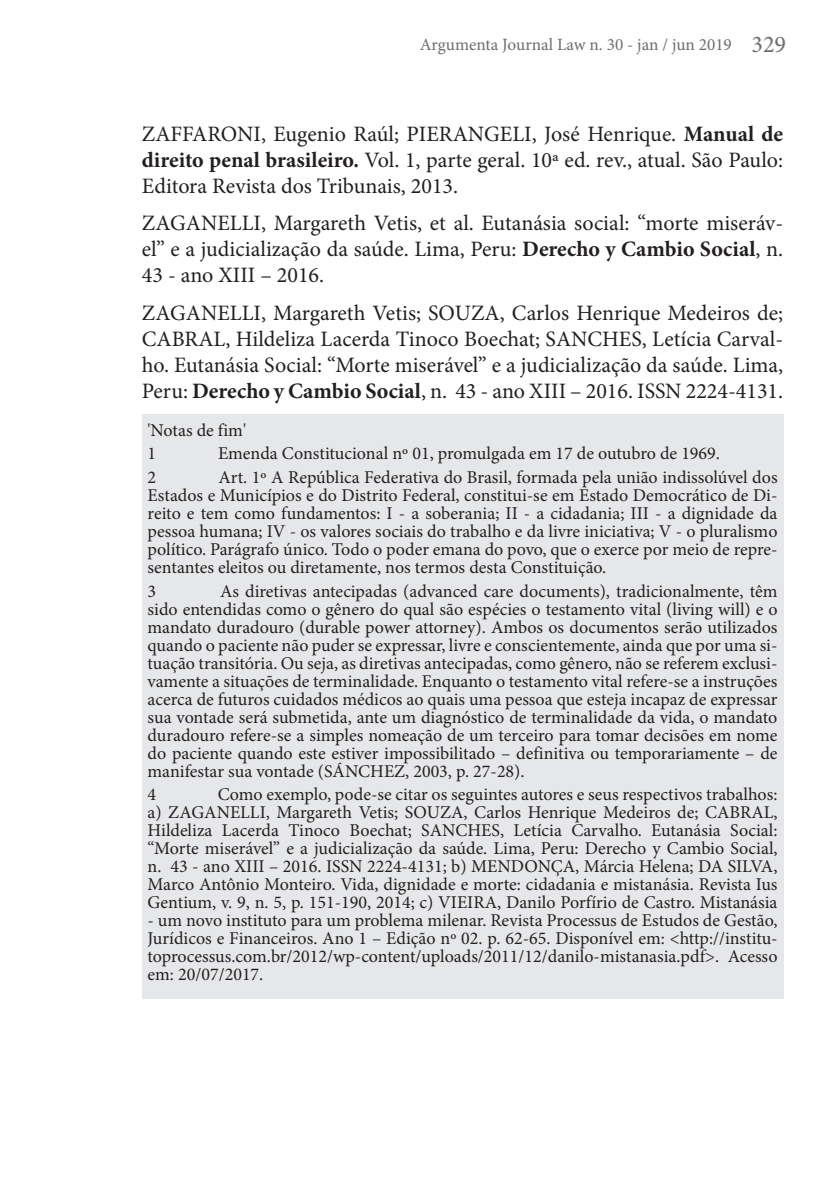
<style>
.page{position:relative;width:840px;height:1191px;background:#fff}
.page>*{position:absolute;margin:0;border:0;box-sizing:border-box;transform-origin:0 0}
.Bibliografia{font:22px/26px "Minion Pro";color:#231f20;text-align:justify}
.ENDNOTE{font:18px/18px "Minion Pro";color:#231f20;text-align:justify}
.t1{font:17.2px "Minion Pro";color:#6c6d70}
.s1{font-size:24px}
.s2{font-weight:700}
</style>
<div class="page">
<div style="left:142px;top:414px;width:640px;height:584px;background:#e6e7e9"></div>
<p class="t1" style="left:419px;top:33px;width:367px">Argumenta Journal Law n. 30 - jan / jun 2019 <span class="s1">329</span></p>
<p class="Bibliografia" style="left:142px;top:121px;width:642px">ZAFFARONI, Eugenio Raúl; PIERANGELI, José Henrique. <span class="s2">Manual de direito penal brasileiro.</span> Vol. 1, parte geral. 10ª ed. rev., atual. São Paulo:<br>Editora Revista dos Tribunais, 2013.</p>
<p class="Bibliografia" style="left:142px;top:210px;width:642px">ZAGANELLI, Margareth Vetis, et al. Eutanásia social: “morte miseráv&shy;el” e a judicialização da saúde. Lima, Peru: <span class="s2">Derecho y Cambio Social</span>, n.<br>43 - ano XIII – 2016.</p>
<p class="Bibliografia" style="left:142px;top:299px;width:642px">ZAGANELLI, Margareth Vetis; SOUZA, Carlos Henrique Medeiros de; CABRAL, Hildeliza Lacerda Tinoco Boechat; SANCHES, Letícia Carval&shy;ho. Eutanásia Social: “Morte miserável” e a judicialização da saúde. Lima, Peru: <span class="s2">Derecho y Cambio Social</span>, n. 43 - ano XIII – 2016. ISSN 2224-4131.</p>
<p class="ENDNOTE" style="left:147px;top:421px;width:100px">'Notas de fim'</p>
<p class="ENDNOTE" style="left:147px;top:444px;width:10px">1</p>
<p class="ENDNOTE" style="left:218px;top:444px;width:503px">Emenda Constitucional nº 01, promulgada em 17 de outubro de 1969.</p>
<p class="ENDNOTE" style="left:147px;top:468px;width:10px">2</p>
<p class="ENDNOTE" style="left:147px;top:468px;width:631px;text-indent:71px">Art. 1º A República Federativa do Brasil, formada pela união indissolúvel dos Estados e Municípios e do Distrito Federal, constitui-se em Estado Democrático de Di&shy;reito e tem como fundamentos: I - a soberania; II - a cidadania; III - a dignidade da pessoa humana; IV - os valores sociais do trabalho e da livre iniciativa; V - o pluralismo político. Parágrafo único. Todo o poder emana do povo, que o exerce por meio de repre&shy;sentantes eleitos ou diretamente, nos termos desta Constituição.</p>
<p class="ENDNOTE" style="left:147px;top:582px;width:10px">3</p>
<p class="ENDNOTE" style="left:147px;top:582px;width:631px;text-indent:73px">As diretivas antecipadas (advanced care documents), tradicionalmente, têm sido entendidas como o gênero do qual são espécies o testamento vital (living will) e o mandato duradouro (durable power attorney). Ambos os documentos serão utilizados quando o paciente não puder se expressar, livre e conscientemente, ainda que por uma si&shy;tuação transitória. Ou seja, as diretivas antecipadas, como gênero, não se referem exclusi&shy;vamente a situações de terminalidade. Enquanto o testamento vital refere-se a instruções acerca de futuros cuidados médicos ao quais uma pessoa que esteja incapaz de expressar sua vontade será submetida, ante um diagnóstico de terminalidade da vida, o mandato duradouro refere-se a simples nomeação de um terceiro para tomar decisões em nome do paciente quando este estiver impossibilitado – definitiva ou temporariamente – de manifestar sua vontade (SÁNCHEZ, 2003, p. 27-28).</p>
<p class="ENDNOTE" style="left:147px;top:785px;width:10px">4</p>
<p class="ENDNOTE" style="left:147px;top:785px;width:631px;text-indent:70px">Como exemplo, pode-se citar os seguintes autores e seus respectivos trabalhos: a) ZAGANELLI, Margareth Vetis; SOUZA, Carlos Henrique Medeiros de; CABRAL, Hildeliza Lacerda Tinoco Boechat; SANCHES, Letícia Carvalho. Eutanásia Social: “Morte miserável” e a judicialização da saúde. Lima, Peru: Derecho y Cambio Social, n. 43 - ano XIII – 2016. ISSN 2224-4131; b) MENDONÇA, Márcia Helena; DA SILVA, Marco Antônio Monteiro. Vida, dignidade e morte: cidadania e mistanásia. Revista Ius Gentium, v. 9, n. 5, p. 151-190, 2014; c) VIEIRA, Danilo Porfírio de Castro. Mistanásia</p>
<p class="ENDNOTE" style="left:147px;top:911px;width:631px">- um novo instituto para um problema milenar. Revista Processus de Estudos de Gestão, Jurídicos e Financeiros. Ano 1 – Edição nº 02. p. 62-65. Disponível em: &lt;http://institu&shy;toprocessus.com.br/2012/wp-content/uploads/2011/12/danilo-mistanasia.pdf&gt;. Acesso em: 20/07/2017.</p>
</div>
